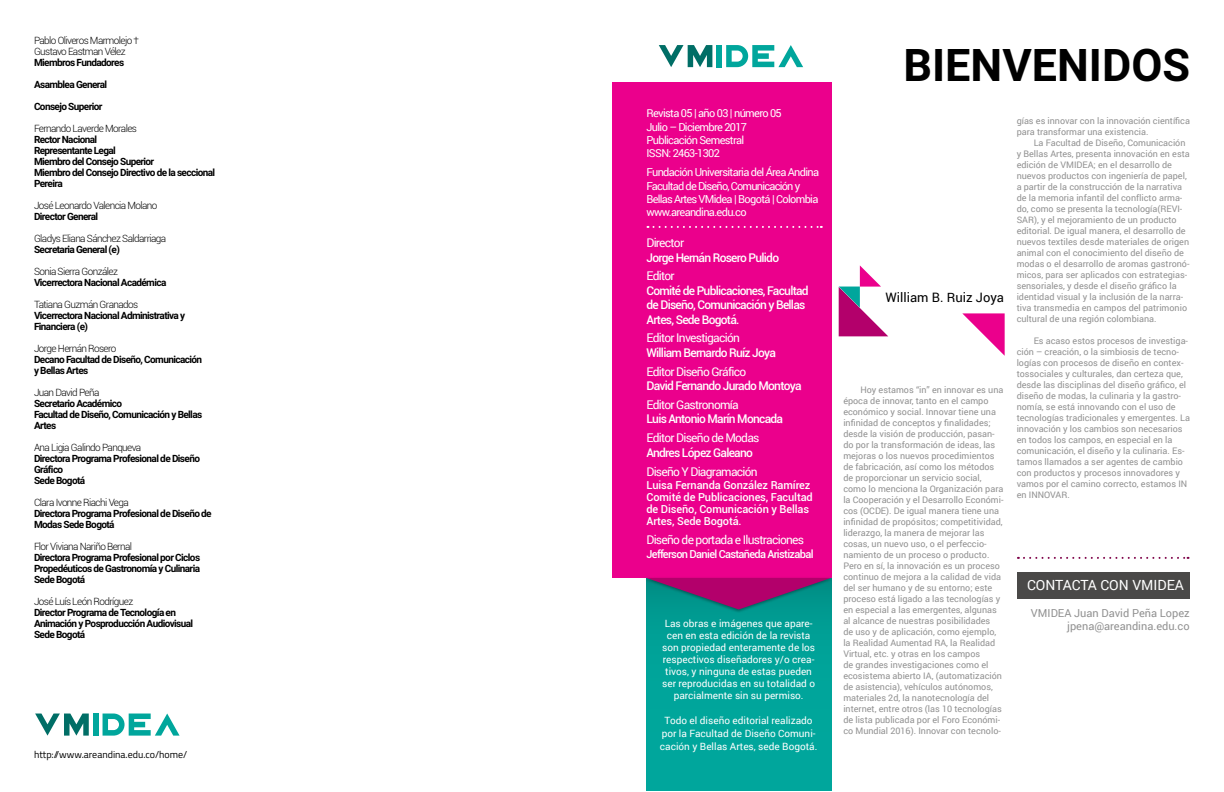
<style>
.page{position:relative;width:1224px;height:792px;background:#fff}
.page>*{position:absolute;margin:0;border:0;box-sizing:border-box;transform-origin:0 0}
.t1{font:700 45px "Roboto";color:#000}
.t2{font:14px "Roboto";color:#fff}
.t3{font:13px "Roboto";color:#000}
.t4{font:500 12px/14.4px "Roboto";letter-spacing:-.06em;color:#fff}
.t5{font:12px "Roboto";letter-spacing:-.06em;color:#fff}
.t6{font:11px/13.2px "Roboto";letter-spacing:-.06em;color:#fff}
.t7{font:500 11px/12px "Roboto";letter-spacing:-.01em;color:#fff}
.t8{font:11px/13.2px "Roboto";color:#919191;text-align:right}
.t9{font:500 11px "Roboto";letter-spacing:-.06em;color:#fff}
.t10{font:700 10px/11px "Roboto";letter-spacing:-.06em;color:#000}
.t11{font:10px/12px "Roboto";color:#fff;text-align:center}
.t12{font:300 10px/11px "Roboto";letter-spacing:-.06em;color:#000}
.t13{font:10px "Titillium Web";color:#000}
.t14{font:9px/11px "Roboto";color:#919191}
</style>
<div class="page">
<div style="left:93px;top:714px;width:5px;height:22px;background:#00a69c"></div>
<svg style="left:103px;top:714px;width:77px;height:22px"></svg>
<svg style="left:35px;top:714px;width:54px;height:22px"></svg>
<div style="left:646px;top:556px;width:185px;height:235px;background:#00a59b"></div>
<div style="left:612px;top:82px;width:219px;height:496px;background:#eb008c"></div>
<div style="left:644px;top:576px;width:190px;height:37px;background:#000;opacity:.35"></div>
<svg style="left:646px;top:578px;width:185px;height:32px"></svg>
<svg style="left:962px;top:313px;width:43px;height:43px"></svg>
<svg style="left:839px;top:265px;width:49px;height:71px"></svg>
<div style="left:717px;top:45px;width:5px;height:22px;background:#00a69c"></div>
<svg style="left:726px;top:45px;width:77px;height:22px"></svg>
<svg style="left:659px;top:45px;width:53px;height:22px"></svg>
<svg style="left:648px;top:226px;width:174px;height:2px"></svg>
<div style="left:1017px;top:572px;width:173px;height:26px;background:#4a4948"></div>
<svg style="left:1018px;top:557px;width:171px;height:2px"></svg>
<p class="t12" style="left:34px;top:35px;width:107px">Pablo Oliveros Marmolejo †<br>Gustavo Eastman Vélez</p>
<p class="t10" style="left:34px;top:57px;width:92px">Miembros Fundadores</p>
<p class="t10" style="left:34px;top:79px;width:75px">Asamblea General</p>
<p class="t10" style="left:34px;top:101px;width:70px">Consejo Superior</p>
<p class="t12" style="left:34px;top:123px;width:105px">Fernando Laverde Morales</p>
<p class="t10" style="left:34px;top:134px;width:183px">Rector Nacional<br>Representante Legal<br>Miembro del Consejo Superior<br>Miembro del Consejo Directivo de la seccional<br>Pereira</p>
<p class="t12" style="left:34px;top:200px;width:125px">José Leonardo Valencia Molano</p>
<p class="t10" style="left:34px;top:211px;width:66px">Director General</p>
<p class="t12" style="left:34px;top:233px;width:134px">Gladys Eliana Sánchez Saldarriaga</p>
<p class="t10" style="left:34px;top:244px;width:87px">Secretaria General (e)</p>
<p class="t12" style="left:34px;top:266px;width:85px">Sonia Sierra González</p>
<p class="t10" style="left:34px;top:277px;width:134px">Vicerrectora Nacional Académica</p>
<p class="t12" style="left:34px;top:299px;width:106px">Tatiana Guzmán Granados</p>
<p class="t10" style="left:34px;top:310px;width:153px">Vicerrectora Nacional Administrativa y<br>Financiera (e)</p>
<p class="t12" style="left:34px;top:343px;width:84px">Jorge Hernán Rosero</p>
<p class="t10" style="left:34px;top:354px;width:170px">Decano Facultad de Diseño, Comunicación y Bellas Artes</p>
<p class="t12" style="left:34px;top:387px;width:67px">Juan David Peña</p>
<p class="t10" style="left:34px;top:398px;width:170px">Secretario Académico<br>Facultad de Diseño, Comunicación y Bellas<br>Artes</p>
<p class="t12" style="left:34px;top:442px;width:109px">Ana Ligia Galindo Panqueva</p>
<p class="t10" style="left:34px;top:453px;width:167px">Directora Programa Profesional de Diseño<br>Gráfico<br>Sede Bogotá</p>
<p class="t12" style="left:34px;top:497px;width:96px">Clara Ivonne Riachi Vega</p>
<p class="t10" style="left:34px;top:508px;width:179px">Directora Programa Profesional de Diseño de<br>Modas Sede Bogotá</p>
<p class="t12" style="left:34px;top:541px;width:100px">Flor Viviana Nariño Bernal</p>
<p class="t10" style="left:34px;top:552px;width:168px;text-align:justify">Directora Programa Profesional por Ciclos Propedéuticos de Gastronomía y Culinaria Sede Bogotá</p>
<p class="t12" style="left:34px;top:596px;width:101px">José Luís León Rodríguez</p>
<p class="t10" style="left:34px;top:607px;width:161px">Director Programa de Tecnología en<br>Animación y Posproducción Audiovisual<br>Sede Bogotá</p>
<p class="t13" style="left:34px;top:747px;width:155px">http://www.areandina.edu.co/home/</p>
<h1 class="t1" style="left:903px;top:34px;width:288px">BIENVENIDOS</h1>
<p class="t6" style="left:646px;top:107px;width:137px">Revista 05 | año 03 | número 05<br>Julio – Diciembre 2017<br>Publicación Semestral<br>ISSN: 2463-1302</p>
<p class="t14" style="left:1017px;top:115px;width:175px">gías es innovar con la innovación científica para transformar una existencia.</p>
<p class="t14" style="left:1017px;top:137px;width:175px;text-indent:17px">La Facultad de Diseño, Comunicación y Bellas Artes, presenta innovación en esta edición de VMIDEA; en el desarrollo de nuevos productos con ingeniería de papel, a partir de la construcción de la narrativa de la memoria infantil del conflicto arma&shy;do, como se presenta la tecnología(REVI-SAR), y el mejoramiento de un producto editorial. De igual manera, el desarrollo de nuevos textiles desde materiales de origen animal con el conocimiento del diseño de modas o el desarrollo de aromas gastronó&shy;micos, para ser aplicados con estrategias&shy;sensoriales, y desde el diseño gráfico la identidad visual y la inclusión de la narra&shy;tiva transmedia en campos del patrimonio cultural de una región colombiana.</p>
<p class="t14" style="left:1017px;top:335px;width:175px;text-indent:17px">Es acaso estos procesos de investiga&shy;ción – creación, o la simbiosis de tecno&shy;logías con procesos de diseño en contex&shy;tossociales y culturales, dan certeza que, desde las disciplinas del diseño gráfico, el diseño de modas, la culinaria y la gastro&shy;nomía, se está innovando con el uso de tecnologías tradicionales y emergentes. La innovación y los cambios son necesarios en todos los campos, en especial en la comunicación, el diseño y la culinaria. Es&shy;tamos llamados a ser agentes de cambio con productos y procesos innovadores y vamos por el camino correcto, estamos IN en INNOVAR.</p>
<p class="t6" style="left:646px;top:166px;width:174px">Fundación Universitaria del Área Andina Facultad de Diseño, Comunicación y Bellas Artes VMidea | Bogotá | Colombia www.areandina.edu.co</p>
<h3 class="t5" style="left:646px;top:234px;width:39px">Director</h3>
<h3 class="t4" style="left:646px;top:250px;width:134px">Jorge Hernán Rosero Pulido</h3>
<h3 class="t5" style="left:646px;top:268px;width:30px">Editor</h3>
<h3 class="t4" style="left:646px;top:283px;width:164px">Comité de Publicaciones, Facultad de Diseño, Comunicación y Bellas<br>Artes, Sede Bogotá.</h3>
<h3 class="t3" style="left:886px;top:288px;width:120px">William B. Ruiz Joya</h3>
<h3 class="t5" style="left:646px;top:330px;width:95px">Editor Investigación</h3>
<h3 class="t5" style="left:646px;top:363px;width:101px">Editor Diseño Gráfico</h3>
<h3 class="t5" style="left:646px;top:396px;width:94px">Editor Gastronomía</h3>
<h3 class="t5" style="left:646px;top:430px;width:115px">Editor Diseño de Modas</h3>
<h3 class="t4" style="left:646px;top:345px;width:131px">William Bernardo Ruíz Joya</h3>
<h3 class="t4" style="left:646px;top:378px;width:157px">David Fernando Jurado Montoya</h3>
<h3 class="t4" style="left:646px;top:412px;width:138px">Luis Antonio Marín Moncada</h3>
<h3 class="t4" style="left:646px;top:445px;width:108px">Andres López Galeano</h3>
<p class="t14" style="left:843px;top:384px;width:162px;text-indent:17px">Hoy estamos “in” en innovar es una época de innovar, tanto en el campo económico y social. Innovar tiene una infinidad de conceptos y finalidades; desde la visión de producción, pasan&shy;do por la transformación de ideas, las mejoras o los nuevos procedimientos de fabricación, así como los métodos de proporcionar un servicio social, como lo menciona la Organización para la Cooperación y el Desarrollo Económi&shy;cos (OCDE). De igual manera tiene una infinidad de propósitos; competitividad, liderazgo, la manera de mejorar las cosas, un nuevo uso, o el perfeccio&shy;namiento de un proceso o producto.<br>Pero en sí, la innovación es un proceso continuo de mejora a la calidad de vida del ser humano y de su entorno; este proceso está ligado a las tecnologías y en especial a las emergentes, algunas al alcance de nuestras posibilidades<br>de uso y de aplicación, como ejemplo, la Realidad Aumentad RA, la Realidad Virtual, etc. y otras en los campos<br>de grandes investigaciones como el ecosistema abierto IA, (automatización de asistencia), vehículos autónomos, materiales 2d, la nanotecnología del internet, entre otros (las 10 tecnologías de lista publicada por el Foro Económi&shy;co Mundial 2016). Innovar con tecnolo-</p>
<h3 class="t5" style="left:646px;top:463px;width:113px">Diseño Y Diagramación</h3>
<p class="t7" style="left:646px;top:479px;width:168px">Luisa Fernanda González Ramírez<br>Comité de Publicaciones, Facultad de Diseño, Comunicación y Bellas<br>Artes, Sede Bogotá.</p>
<h3 class="t5" style="left:646px;top:532px;width:159px">Diseño de portada e Ilustraciones</h3>
<p class="t9" style="left:646px;top:546px;width:169px">Jefferson Daniel Castañeda Aristizabal</p>
<h2 class="t2" style="left:1027px;top:576px;width:158px">CONTACTA CON VMIDEA</h2>
<p class="t8" style="left:1031px;top:606px;width:160px">VMIDEA Juan David Peña Lopez jpena@areandina.edu.co</p>
<p class="t11" style="left:662px;top:617px;width:155px">Las obras e imágenes que apare&shy;cen en esta edición de la revista son propiedad enteramente de los respectivos diseñadores y/o crea&shy;tivos, y ninguna de estas pueden ser reproducidas en su totalidad o parcialmente sin su permiso.</p>
<p class="t11" style="left:660px;top:714px;width:159px;line-height:13px">Todo el diseño editorial realizado por la Facultad de Diseño Comuni&shy;cación y Bellas Artes, sede Bogotá.</p>
</div>
